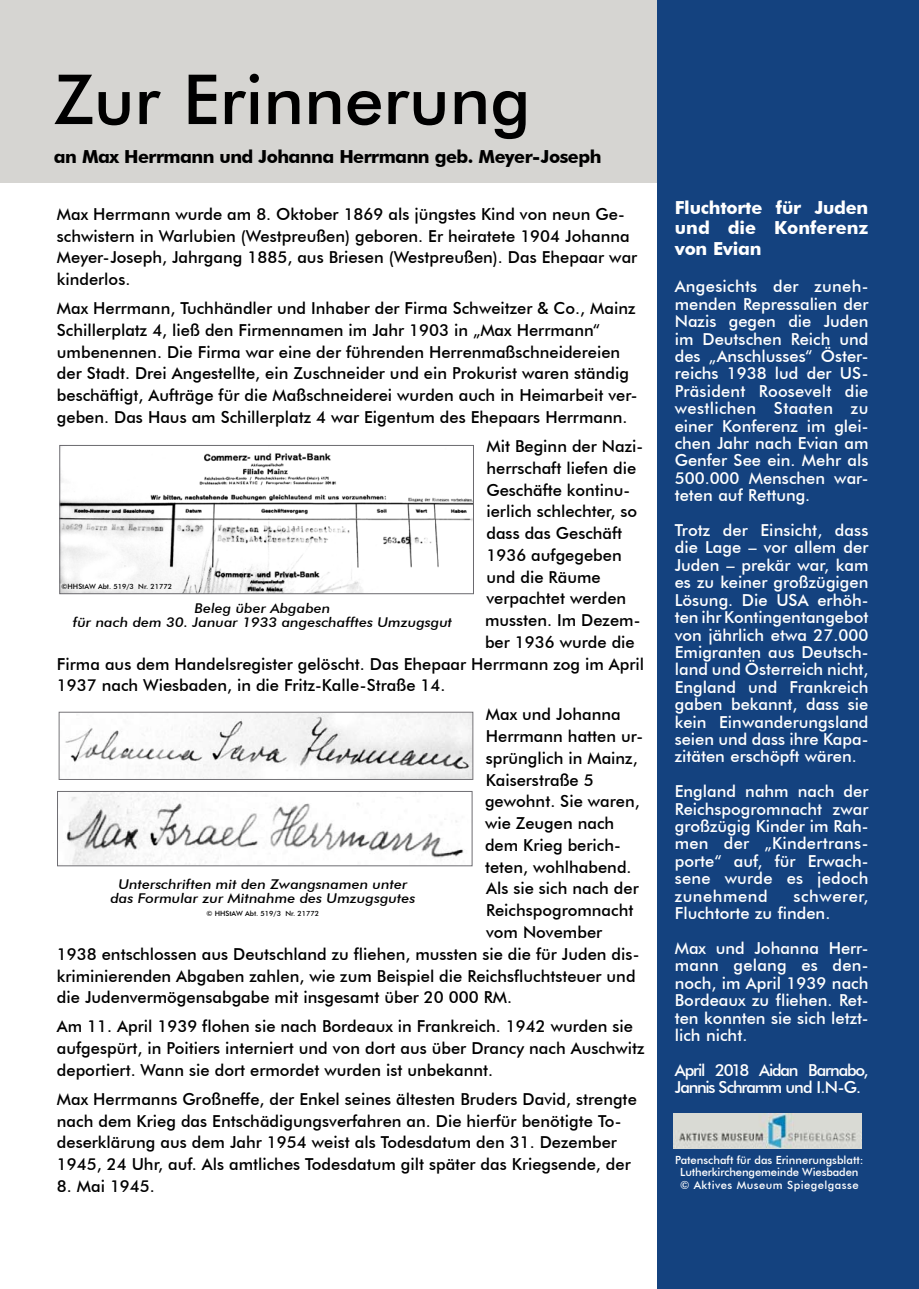
<style>
.page{position:relative;width:919px;height:1289px;background:#fff}
.page>*{position:absolute;margin:0;border:0;box-sizing:border-box;transform-origin:0 0}
.t1{font:500 69px "Futura BT";color:#000}
.t2{font:700 18px "Futura BT";letter-spacing:-.03em;color:#000}
.t3{font:700 18px/20.2px "Futura BT";letter-spacing:-.015em;color:#fff;text-align:justify}
.t4{font:500 16.5px/21.8px "Futura BT";color:#000}
.t5{font:500 16.5px/17.4px "Futura BT";color:#fff;text-align:justify}
.t6{font:500 16.5px/17.4px "Futura BT";letter-spacing:-.075em;color:#fff}
.t7{font:italic 500 13.5px/13.8px "Futura BT";color:#000;text-align:center;scale:1.1 1}
.t8{font:500 11.25px/11.2px "Futura BT";color:#fff;text-align:center}
.t9{font:500 11.25px "Futura BT";letter-spacing:.04em;color:#fff}
.t10{font:500 7.2px "Futura BT";color:#000}
</style>
<div class="page">
<div style="left:0;top:0;width:676px;height:183px;background:#d6d5d2"></div>
<div style="left:657px;top:1px;width:261px;height:1287px;background:#14427f"></div>
<img style="left:673px;top:1113px;width:188px;height:35px">
<img style="left:62px;top:453px;width:409px;height:139px">
<div style="left:60px;top:445px;width:413px;height:149px;border:1px solid #6b6a6f"></div>
<img style="left:65px;top:714px;width:406px;height:63px">
<div style="left:59px;top:712px;width:414px;height:67px;border:1px solid #757478"></div>
<img style="left:66px;top:793px;width:398px;height:71px">
<div style="left:57px;top:791px;width:415px;height:75px;border:1px solid #6e6d72"></div>
<h1 class="t1" style="left:54px;top:58px;width:478px">Zur Erinnerung</h1>
<p class="t2" style="left:54px;top:145px;width:549px">an Max Herrmann und Johanna Herrmann geb. Meyer-Joseph</p>
<p class="t4" style="left:57px;top:203px;width:582px">Max Herrmann wurde am 8. Oktober 1869 als jüngstes Kind von neun Ge&shy;schwistern in Warlubien (Westpreußen) geboren. Er heiratete 1904 Johanna Meyer-Joseph, Jahrgang 1885, aus Briesen (Westpreußen). Das Ehepaar war kinderlos.</p>
<p class="t4" style="left:57px;top:297px;width:582px">Max Herrmann, Tuchhändler und Inhaber der Firma Schweitzer &amp; Co., Mainz Schillerplatz 4, ließ den Firmennamen im Jahr 1903 in „Max Herrmann“ umbenennen. Die Firma war eine der führenden Herrenmaßschneidereien der Stadt. Drei Angestellte, ein Zuschneider und ein Prokurist waren ständig beschäftigt, Aufträge für die Maßschneiderei wurden auch in Heimarbeit ver&shy;geben. Das Haus am Schillerplatz 4 war Eigentum des Ehepaars Herrmann.</p>
<p class="t4" style="left:486px;top:435px;width:158px">Mit Beginn der Nazi-</p>
<p class="t4" style="left:486px;top:457px;width:151px">herrschaft liefen die</p>
<p class="t4" style="left:486px;top:478px;width:145px">Geschäfte kontinu-</p>
<p class="t4" style="left:486px;top:500px;width:152px">ierlich schlechter, so</p>
<p class="t4" style="left:486px;top:522px;width:137px">dass das Geschäft</p>
<p class="t4" style="left:486px;top:544px;width:137px">1936 aufgegeben</p>
<p class="t4" style="left:486px;top:565px;width:116px">und die Räume</p>
<p class="t4" style="left:486px;top:587px;width:141px">verpachtet werden</p>
<p class="t4" style="left:485px;top:609px;width:157px">mussten. Im Dezem-</p>
<p class="t4" style="left:485px;top:631px;width:151px">ber 1936 wurde die</p>
<p class="t4" style="left:57px;top:652px;width:588px">Firma aus dem Handelsregister gelöscht. Das Ehepaar Herrmann zog im April</p>
<p class="t4" style="left:57px;top:674px;width:390px">1937 nach Wiesbaden, in die Fritz-Kalle-Straße 14.</p>
<p class="t4" style="left:486px;top:703px;width:136px">Max und Johanna</p>
<p class="t4" style="left:486px;top:725px;width:159px">Herrmann hatten ur-</p>
<p class="t4" style="left:486px;top:747px;width:153px">sprünglich in Mainz,</p>
<p class="t4" style="left:486px;top:768px;width:109px">Kaiserstraße 5</p>
<p class="t4" style="left:485px;top:790px;width:156px">gewohnt. Sie waren,</p>
<p class="t4" style="left:485px;top:812px;width:131px">wie Zeugen nach</p>
<p class="t4" style="left:485px;top:834px;width:137px">dem Krieg berich-</p>
<p class="t4" style="left:485px;top:855px;width:148px">teten, wohlhabend.</p>
<p class="t4" style="left:486px;top:877px;width:154px">Als sie sich nach der</p>
<p class="t4" style="left:486px;top:899px;width:149px">Reichspogromnacht</p>
<p class="t4" style="left:486px;top:921px;width:118px">vom November</p>
<p class="t4" style="left:57px;top:942px;width:584px">1938 entschlossen aus Deutschland zu fliehen, mussten sie die für Juden dis-</p>
<p class="t4" style="left:57px;top:964px;width:580px">kriminierenden Abgaben zahlen, wie zum Beispiel die Reichsfluchtsteuer und</p>
<p class="t4" style="left:57px;top:986px;width:457px">die Judenvermögensabgabe mit insgesamt über 20 000 RM.</p>
<p class="t4" style="left:57px;top:1015px;width:589px">Am 11. April 1939 flohen sie nach Bordeaux in Frankreich. 1942 wurden sie aufgespürt, in Poitiers interniert und von dort aus über Drancy nach Auschwitz deportiert. Wann sie dort ermordet wurden ist unbekannt.</p>
<p class="t4" style="left:57px;top:1087px;width:581px">Max Herrmanns Großneffe, der Enkel seines ältesten Bruders David, strengte nach dem Krieg das Entschädigungsverfahren an. Die hierfür benötigte To&shy;deserklärung aus dem Jahr 1954 weist als Todesdatum den 31. Dezember 1945, 24 Uhr, auf. Als amtliches Todesdatum gilt später das Kriegsende, der</p>
<p class="t4" style="left:57px;top:1174px;width:99px">8. Mai 1945.</p>
<p class="t10" style="left:62px;top:582px;width:112px">©HHStAW Abt. 519/3 Nr. 21772</p>
<p class="t7" style="left:73px;top:601px;width:346px">Beleg über Abgaben<br>für nach dem 30. Januar 1933 angeschafftes Umzugsgut</p>
<p class="t7" style="left:110px;top:876px;width:279px">Unterschriften mit den Zwangsnamen unter das Formular zur Mitnahme des Umzugsgutes</p>
<p class="t10" style="left:206px;top:909px;width:114px">© HHStAW Abt. 519/3 Nr. 21772</p>
<p class="t3" style="left:674px;top:197px;width:195px">Fluchtorte für Juden und die Konferenz von Evian</p>
<p class="t5" style="left:674px;top:278px;width:195px">Angesichts der zuneh&shy;menden Repressalien der Nazis gegen die Juden im Deutschen Reich und des „Anschlusses“ Öster&shy;reichs 1938 lud der US-Präsident Roosevelt die westlichen Staaten zu einer Konferenz im glei&shy;chen Jahr nach Evian am Genfer See ein. Mehr als 500.000 Menschen war&shy;teten auf Rettung.</p>
<p class="t5" style="left:674px;top:521px;width:195px">Trotz der Einsicht, dass die Lage – vor allem der Juden – prekär war, kam es zu keiner großzügigen Lösung. Die USA erhöh&shy;ten ihr Kontingentangebot von jährlich etwa 27.000<br>Emigranten aus Deutsch&shy;land und Österreich nicht, England und Frankreich gaben bekannt, dass sie kein Einwanderungsland seien und dass ihre Kapa&shy;zitäten erschöpft wären.</p>
<p class="t5" style="left:674px;top:782px;width:195px">England nahm nach der Reichspogromnacht zwar großzügig Kinder im Rah&shy;men der „Kindertrans&shy;porte“ auf, für Erwach&shy;sene wurde es jedoch zunehmend</p>
<p class="t5" style="left:674px;top:887px;width:195px;text-indent:119px">schwerer,<br>Fluchtorte zu finden.</p>
<p class="t5" style="left:674px;top:939px;width:195px">Max und Johanna Herr&shy;mann gelang es den&shy;noch, im April 1939 nach Bordeaux zu fliehen. Ret&shy;ten konnten sie sich letzt&shy;lich nicht.</p>
<p class="t6" style="left:674px;top:1061px;width:195px">April 2018 Aidan Barnabo,<br>Jannis Schramm und I.N-G.</p>
<p class="t8" style="left:675px;top:1154px;width:190px">Patenschaft für das Erinnerungsblatt:<br>Lutherkirchengemeinde Wiesbaden</p>
<p class="t9" style="left:680px;top:1178px;width:180px">© Aktives Museum Spiegelgasse</p>
</div>
